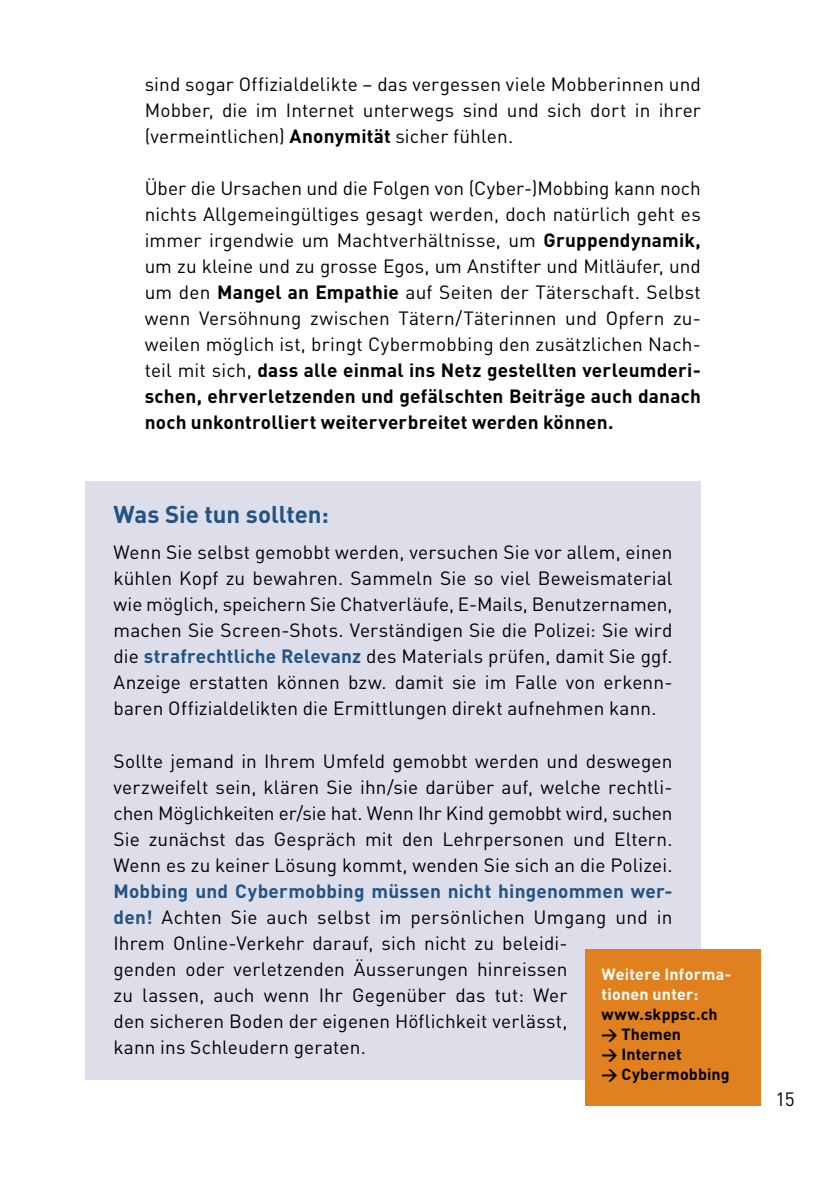
<style>
.page{position:relative;width:840px;height:1191px;background:#fff}
.page>*{position:absolute;margin:0;border:0;box-sizing:border-box;transform-origin:0 0}
.t1{font:700 24px "DIN Weber";letter-spacing:-.005em;color:#225385}
.t2{font:19px/26px "DIN Weber";letter-spacing:.005em;color:#000}
.t3{font:700 16px/20px "DIN Weber";letter-spacing:.01em;color:#000}
.t4{font:700 16px/20px "DIN Weber";letter-spacing:.015em;color:#fff}
.s1{font-weight:700}
.s2{font-weight:700;color:#225385}
</style>
<div class="page">
<div style="left:85px;top:481px;width:615px;height:599px;background:#dddee9"></div>
<div style="left:584px;top:949px;width:176px;height:157px;background:#e0801f"></div>
<p class="t2" style="left:145px;top:71px;width:557px;text-align:justify">sind sogar Offizialdelikte – das vergessen viele Mobberinnen und Mobber, die im Internet unterwegs sind und sich dort in ihrer (vermeintlichen) <span class="s1">Anonymität</span> sicher fühlen.</p>
<p class="t2" style="left:145px;top:175px;width:557px">Über die Ursachen und die Folgen von (Cyber-)Mobbing kann noch nichts Allgemeingültiges gesagt werden, doch natürlich geht es immer irgendwie um Machtverhältnisse, um <span class="s1">Gruppendynamik, </span>um zu kleine und zu grosse Egos, um Anstifter und Mitläufer, und um den <span class="s1">Mangel an Empathie</span> auf Seiten der Täterschaft. Selbst wenn Versöhnung zwischen Tätern/Täterinnen und Opfern zu&shy;weilen möglich ist, bringt Cybermobbing den zusätzlichen Nach&shy;teil mit sich, <span class="s1">dass alle einmal ins Netz gestellten verleumderi&shy;schen, ehrverletzenden und gefälschten Beiträge auch danach noch unkontrolliert weiterverbreitet werden können.</span></p>
<p class="t1" style="left:113px;top:499px;width:217px">Was Sie tun sollten:</p>
<p class="t2" style="left:113px;top:539px;width:560px">Wenn Sie selbst gemobbt werden, versuchen Sie vor allem, einen kühlen Kopf zu bewahren. Sammeln Sie so viel Beweismaterial wie möglich, speichern Sie Chatverläufe, E-Mails, Benutzernamen, machen Sie Screen-Shots. Verständigen Sie die Polizei: Sie wird die <span class="s2">strafrechtliche Relevanz</span> des Materials prüfen, damit Sie ggf.<br>Anzeige erstatten können bzw. damit sie im Falle von erkenn&shy;baren Offizialdelikten die Ermittlungen direkt aufnehmen kann.</p>
<p class="t2" style="left:113px;top:747px;width:560px">Sollte jemand in Ihrem Umfeld gemobbt werden und deswegen verzweifelt sein, klären Sie ihn/sie darüber auf, welche rechtli&shy;chen Möglichkeiten er/sie hat. Wenn Ihr Kind gemobbt wird, suchen Sie zunächst das Gespräch mit den Lehrpersonen und Eltern.<br>Wenn es zu keiner Lösung kommt, wenden Sie sich an die Polizei.</p>
<p class="t2" style="left:113px;top:877px;width:560px"><span class="s2">Mobbing und Cybermobbing müssen nicht hingenommen wer&shy;den!</span> Achten Sie auch selbst im persönlichen Umgang und in Ihrem Online-Verkehr darauf, sich nicht zu beleidi-<br>genden oder verletzenden Äusserungen hinreissen<br>zu lassen, auch wenn Ihr Gegenüber das tut: Wer<br>den sicheren Boden der eigenen Höflichkeit verlässt,<br>kann ins Schleudern geraten.</p>
<p class="t4" style="left:601px;top:963px;width:129px">Weitere Informa&shy;tionen unter:</p>
<p class="t3" style="left:601px;top:1003px;width:130px">www.skppsc.ch &gt; Themen<br>&gt; Internet<br>&gt; Cybermobbing</p>
<p class="t2" style="left:775px;top:1085px;width:21px">15</p>
</div>
